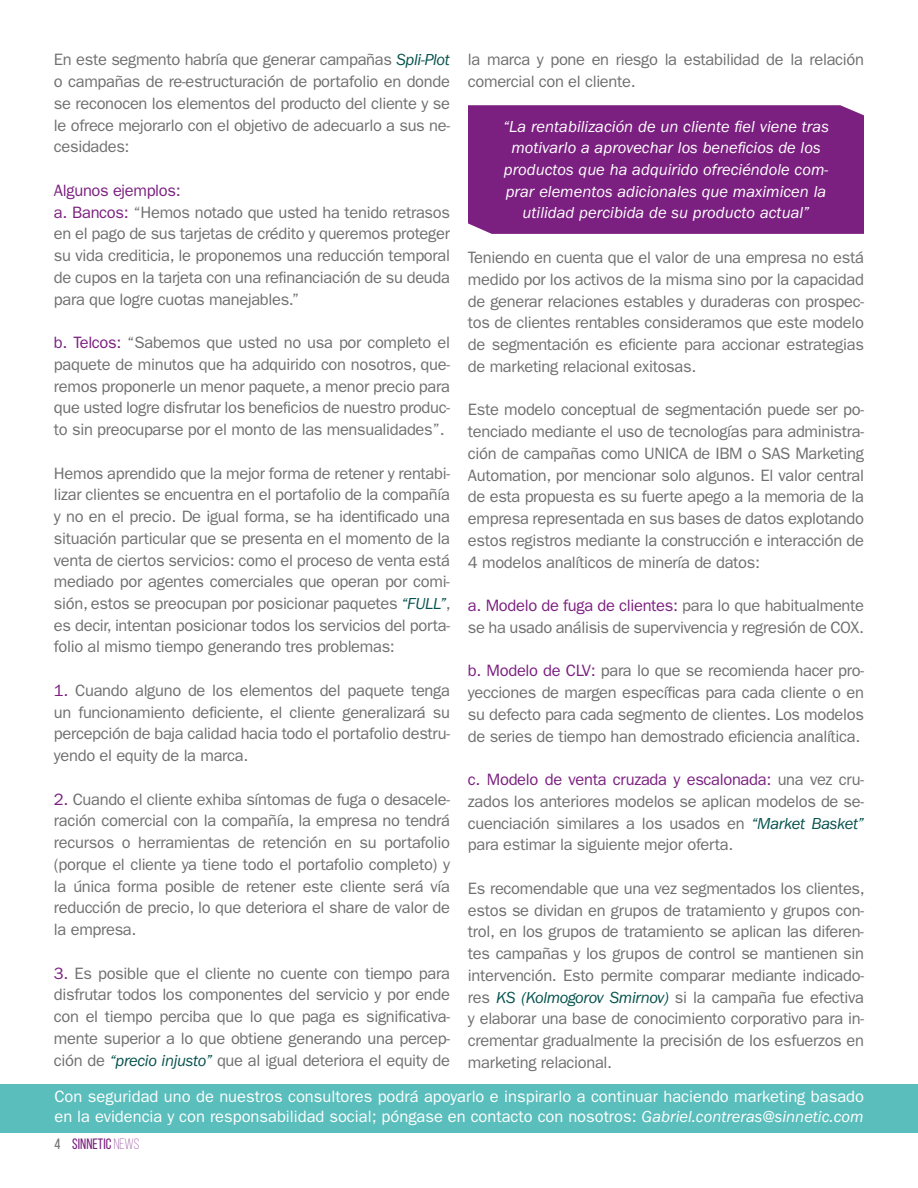
<style>
.page{position:relative;width:918px;height:1188px;background:#fff}
.page>*{position:absolute;margin:0;border:0;box-sizing:border-box;transform-origin:0 0}
.t1{font:16.5px/21.8px "ITC Franklin Gothic Std";letter-spacing:-.02em;color:#706f6f;text-align:justify}
.t2{font:italic 16.5px/21.8px "ITC Franklin Gothic Std";color:#fff;text-align:center}
.t3{font:16.5px/19.8px "ITC Franklin Gothic Std";color:#fff}
.t4{font:15px "Bebas Neue";color:#7b2080}
.s1{font-style:italic;color:#06524d}
.s2{color:#7b2080}
.s3{font-style:italic}
.s4{color:#706f6f}
.s5{font-weight:300}
</style>
<div class="page">
<div style="left:0;top:1084px;width:918px;height:49px;background:#5abebc"></div>
<div style="left:468px;top:105px;width:396px;height:129px;background:#7b2080"></div>
<p class="t1" style="left:54px;top:49px;width:398px">En este segmento habría que generar campañas <span class="s1">Spli-Plot </span>o campañas de re-estructuración de portafolio en donde se reconocen los elementos del producto del cliente y se le ofrece mejorarlo con el objetivo de adecuarlo a sus ne&shy;cesidades:</p>
<p class="t1" style="left:54px;top:179px;width:397px;text-align:left"><span class="s2">Algunos ejemplos:<br>a. Bancos:</span> “Hemos notado que usted ha tenido retrasos en el pago de sus tarjetas de crédito y queremos proteger su vida crediticia, le proponemos una reducción temporal de cupos en la tarjeta con una refinanciación de su deuda para que logre cuotas manejables.”</p>
<p class="t1" style="left:54px;top:332px;width:398px"><span class="s2">b. Telcos:</span> “Sabemos que usted no usa por completo el paquete de minutos que ha adquirido con nosotros, que&shy;remos proponerle un menor paquete, a menor precio para que usted logre disfrutar los beneficios de nuestro produc&shy;to sin preocuparse por el monto de las mensualidades”.</p>
<p class="t1" style="left:54px;top:462px;width:398px">Hemos aprendido que la mejor forma de retener y rentabi&shy;lizar clientes se encuentra en el portafolio de la compañía y no en el precio. De igual forma, se ha identificado una situación particular que se presenta en el momento de la venta de ciertos servicios: como el proceso de venta está mediado por agentes comerciales que operan por comi&shy;sión, estos se preocupan por posicionar paquetes <span class="s1">“FULL”</span>, es decir, intentan posicionar todos los servicios del porta&shy;folio al mismo tiempo generando tres problemas:</p>
<p class="t1" style="left:54px;top:680px;width:398px"><span class="s2">1.</span> Cuando alguno de los elementos del paquete tenga un funcionamiento deficiente, el cliente generalizará su percepción de baja calidad hacia todo el portafolio destru&shy;yendo el equity de la marca.</p>
<p class="t1" style="left:54px;top:788px;width:398px"><span class="s2">2.</span> Cuando el cliente exhiba síntomas de fuga o desacele&shy;ración comercial con la compañía, la empresa no tendrá recursos o herramientas de retención en su portafolio (porque el cliente ya tiene todo el portafolio completo) y la única forma posible de retener este cliente será vía reducción de precio, lo que deteriora el share de valor de la empresa.</p>
<p class="t1" style="left:54px;top:962px;width:398px"><span class="s2">3.</span> Es posible que el cliente no cuente con tiempo para disfrutar todos los componentes del servicio y por ende con el tiempo perciba que lo que paga es significativa&shy;mente superior a lo que obtiene generando una percep&shy;ción de <span class="s1">“precio injusto”</span> que al igual deteriora el equity de</p>
<p class="t1" style="left:468px;top:49px;width:397px">la marca y pone en riesgo la estabilidad de la relación comercial con el cliente.</p>
<p class="t2" style="left:503px;top:115px;width:327px">“La rentabilización de un cliente fiel viene tras motivarlo a aprovechar los beneficios de los productos que ha adquirido ofreciéndole com&shy;prar elementos adicionales que maximicen la utilidad percibida de su producto actual”</p>
<p class="t1" style="left:468px;top:247px;width:398px">Teniendo en cuenta que el valor de una empresa no está medido por los activos de la misma sino por la capacidad de generar relaciones estables y duraderas con prospec&shy;tos de clientes rentables consideramos que este modelo de segmentación es eficiente para accionar estrategias de marketing relacional exitosas.</p>
<p class="t1" style="left:468px;top:399px;width:398px">Este modelo conceptual de segmentación puede ser po&shy;tenciado mediante el uso de tecnologías para administra&shy;ción de campañas como UNICA de IBM o SAS Marketing Automation, por mencionar solo algunos. El valor central de esta propuesta es su fuerte apego a la memoria de la empresa representada en sus bases de datos explotando estos registros mediante la construcción e interacción de 4 modelos analíticos de minería de datos:</p>
<p class="t1" style="left:468px;top:595px;width:398px"><span class="s2">a. Modelo de fuga de clientes:</span> para lo que habitualmente se ha usado análisis de supervivencia y regresión de COX.</p>
<p class="t1" style="left:468px;top:660px;width:398px"><span class="s2">b. Modelo de CLV:</span> para lo que se recomienda hacer pro&shy;yecciones de margen específicas para cada cliente o en su defecto para cada segmento de clientes. Los modelos de series de tiempo han demostrado eficiencia analítica.</p>
<p class="t1" style="left:468px;top:769px;width:398px"><span class="s2">c. Modelo de venta cruzada y escalonada:</span> una vez cru&shy;zados los anteriores modelos se aplican modelos de se&shy;cuenciación similares a los usados en <span class="s1">“Market Basket” </span>para estimar la siguiente mejor oferta.</p>
<p class="t1" style="left:468px;top:878px;width:398px">Es recomendable que una vez segmentados los clientes, estos se dividan en grupos de tratamiento y grupos con&shy;trol, en los grupos de tratamiento se aplican las diferen&shy;tes campañas y los grupos de control se mantienen sin intervención. Esto permite comparar mediante indicado&shy;res <span class="s1">KS (Kolmogorov Smirnov)</span> si la campaña fue efectiva y elaborar una base de conocimiento corporativo para in&shy;crementar gradualmente la precisión de los esfuerzos en marketing relacional.</p>
<p class="t3" style="left:54px;top:1087px;width:811px">Con seguridad uno de nuestros consultores podrá apoyarlo e inspirarlo a continuar haciendo marketing basado en la evidencia y con responsabilidad social; póngase en contacto con nosotros: <span class="s3">Gabriel.contreras@sinnetic.com</span></p>
<p class="t4" style="left:54px;top:1136px;width:86px"><span class="s4">4</span> SINNETIC <span class="s5">NEWS</span></p>
</div>
